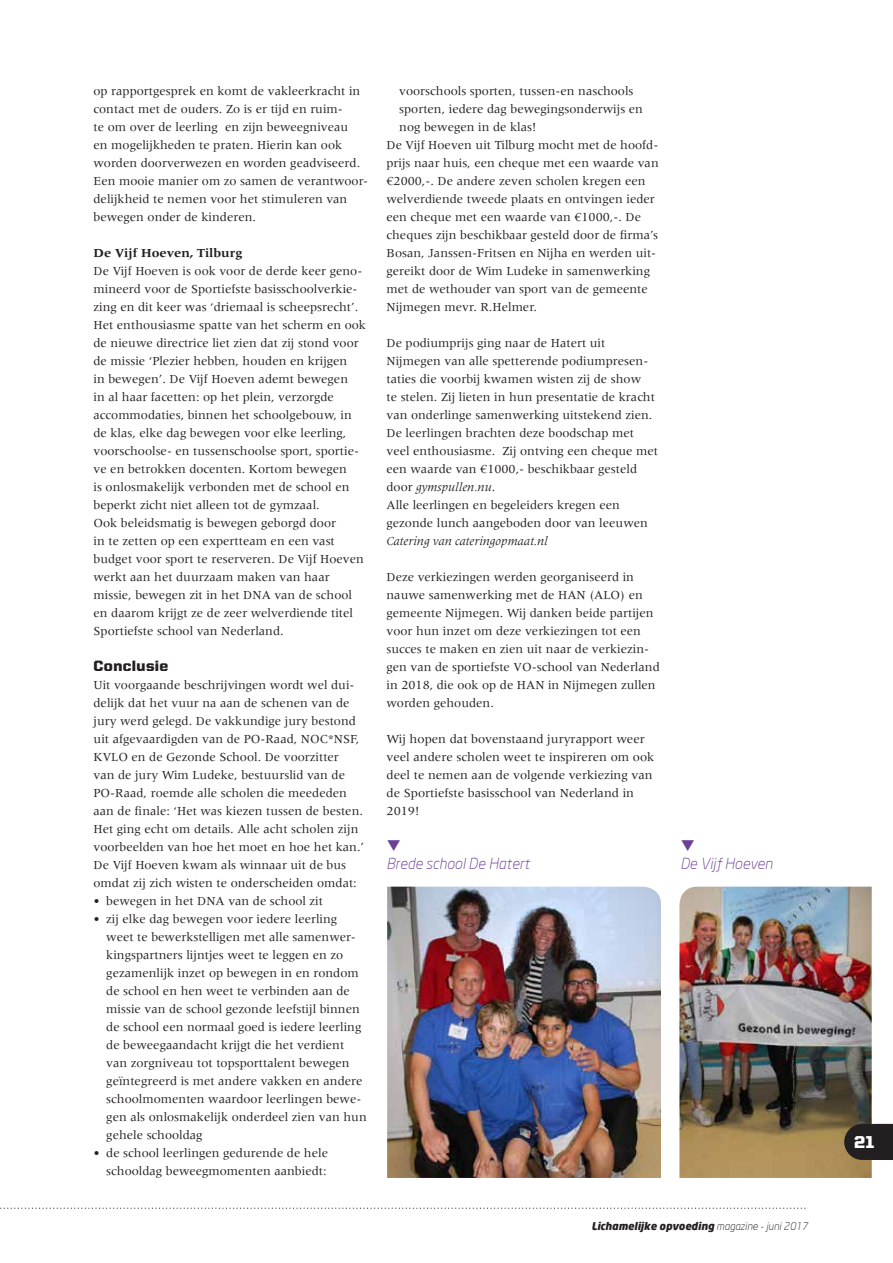
<style>
.page{position:relative;width:893px;height:1263px;background:#fff}
.page>*{position:absolute;margin:0;border:0;box-sizing:border-box;transform-origin:0 0}
.t1{font:900 17.25px "United Sans Reg";color:#fff}
.t2{font:italic 300 15px "Neo Sans";color:#6b3e98}
.t3{font:900 15px "United Sans Reg";letter-spacing:.025em;color:#231f20}
.t4{font:12.75px/18px "Meridien LT Std";color:#231f20}
.t5{font:italic 12.75px "Meridien LT Std";color:#231f20}
.t6{font:700 12.75px "Meridien LT Std";color:#231f20}
.t7{font:italic 900 10.5px "Neo Sans";color:#231f20}
.s1{font-style:italic}
.s2{font-weight:300}
</style>
<div class="page">
<img style="left:387px;top:887px;width:274px;height:291px">
<img style="left:679px;top:887px;width:193px;height:291px">
<svg style="left:844px;top:1124px;width:49px;height:36px;background:#2c2623"></svg>
<svg style="left:0;top:1207px;width:808px;height:2px"></svg>
<p class="t4" style="left:94px;top:81px;width:276px">op rapportgesprek en komt de vakleerkracht in contact met de ouders. Zo is er tijd en ruim-<br>te om over de leerling en zijn beweegniveau<br>en mogelijkheden te praten. Hierin kan ook worden doorverwezen en worden geadviseerd.<br>Een mooie manier om zo samen de verantwoor&shy;delijkheid te nemen voor het stimuleren van bewegen onder de kinderen.</p>
<p class="t6" style="left:94px;top:245px;width:150px">De Vijf Hoeven, Tilburg</p>
<p class="t4" style="left:94px;top:261px;width:274px">De Vijf Hoeven is ook voor de derde keer geno&shy;mineerd voor de Sportiefste basisschoolverkie&shy;zing en dit keer was ‘driemaal is scheepsrecht’.<br>Het enthousiasme spatte van het scherm en ook de nieuwe directrice liet zien dat zij stond voor de missie ‘Plezier hebben, houden en krijgen<br>in bewegen’. De Vijf Hoeven ademt bewegen<br>in al haar facetten: op het plein, verzorgde accommodaties, binnen het schoolgebouw, in de klas, elke dag bewegen voor elke leerling, voorschoolse- en tussenschoolse sport, sportie&shy;ve en betrokken docenten. Kortom bewegen<br>is onlosmakelijk verbonden met de school en beperkt zicht niet alleen tot de gymzaal.<br>Ook beleidsmatig is bewegen geborgd door<br>in te zetten op een expertteam en een vast budget voor sport te reserveren. De Vijf Hoeven werkt aan het duurzaam maken van haar missie, bewegen zit in het DNA van de school en daarom krijgt ze de zeer welverdiende titel Sportiefste school van Nederland.</p>
<p class="t3" style="left:94px;top:657px;width:76px">Conclusie</p>
<p class="t4" style="left:94px;top:675px;width:272px">Uit voorgaande beschrijvingen wordt wel dui&shy;delijk dat het vuur na aan de schenen van de jury werd gelegd. De vakkundige jury bestond uit afgevaardigden van de PO-Raad, NOC*NSF, KVLO en de Gezonde School. De voorzitter<br>van de jury Wim Ludeke, bestuurslid van de PO-Raad, roemde alle scholen die meededen aan de finale: ‘Het was kiezen tussen de besten.<br>Het ging echt om details. Alle acht scholen zijn voorbeelden van hoe het moet en hoe het kan.’ De Vijf Hoeven kwam als winnaar uit de bus omdat zij zich wisten te onderscheiden omdat:</p>
<p class="t4" style="left:94px;top:891px;width:231px">• bewegen in het DNA van de school zit</p>
<p class="t4" style="left:106px;top:909px;width:262px;text-indent:-13px">• zij elke dag bewegen voor iedere leerling weet te bewerkstelligen met alle samenwer&shy;kingspartners lijntjes weet te leggen en zo gezamenlijk inzet op bewegen in en rondom de school en hen weet te verbinden aan de missie van de school gezonde leefstijl binnen de school een normaal goed is iedere leerling de beweegaandacht krijgt die het verdient van zorgniveau tot topsporttalent bewegen geïntegreerd is met andere vakken en andere schoolmomenten waardoor leerlingen bewe&shy;gen als onlosmakelijk onderdeel zien van hun gehele schooldag</p>
<p class="t4" style="left:94px;top:1143px;width:236px;text-align:right">• de school leerlingen gedurende de hele schooldag beweegmomenten aanbiedt:</p>
<p class="t4" style="left:399px;top:81px;width:236px">voorschools sporten, tussen-en naschools</p>
<p class="t4" style="left:399px;top:99px;width:245px">sporten, iedere dag bewegingsonderwijs en</p>
<p class="t4" style="left:399px;top:117px;width:138px">nog bewegen in de klas!</p>
<p class="t4" style="left:386px;top:135px;width:273px">De Vijf Hoeven uit Tilburg mocht met de hoofd-</p>
<p class="t4" style="left:386px;top:153px;width:274px">prijs naar huis, een cheque met een waarde van</p>
<p class="t4" style="left:386px;top:171px;width:261px">€2000,-. De andere zeven scholen kregen een</p>
<p class="t4" style="left:386px;top:189px;width:270px">welverdiende tweede plaats en ontvingen ieder</p>
<p class="t4" style="left:386px;top:207px;width:256px">een cheque met een waarde van €1000,-. De</p>
<p class="t4" style="left:386px;top:225px;width:273px">cheques zijn beschikbaar gesteld door de firma’s</p>
<p class="t4" style="left:386px;top:243px;width:271px">Bosan, Janssen-Fritsen en Nijha en werden uit-</p>
<p class="t4" style="left:386px;top:261px;width:265px">gereikt door de Wim Ludeke in samenwerking</p>
<p class="t4" style="left:386px;top:279px;width:263px">met de wethouder van sport van de gemeente</p>
<p class="t4" style="left:386px;top:297px;width:152px">Nijmegen mevr. R.Helmer.</p>
<p class="t4" style="left:386px;top:333px;width:273px">De podiumprijs ging naar de Hatert uit Nijmegen van alle spetterende podiumpresen&shy;taties die voorbij kwamen wisten zij de show<br>te stelen. Zij lieten in hun presentatie de kracht van onderlinge samenwerking uitstekend zien.<br>De leerlingen brachten deze boodschap met veel enthousiasme. Zij ontving een cheque met een waarde van €1000,- beschikbaar gesteld door <span class="s1">gymspullen.nu</span>.<br>Alle leerlingen en begeleiders kregen een gezonde lunch aangeboden door van leeuwen</p>
<p class="t5" style="left:386px;top:534px;width:163px">Catering van cateringopmaat.nl</p>
<p class="t4" style="left:386px;top:567px;width:275px">Deze verkiezingen werden georganiseerd in nauwe samenwerking met de HAN (ALO) en gemeente Nijmegen. Wij danken beide partijen voor hun inzet om deze verkiezingen tot een succes te maken en zien uit naar de verkiezin&shy;gen van de sportiefste VO-school van Nederland in 2018, die ook op de HAN in Nijmegen zullen worden gehouden.</p>
<p class="t4" style="left:386px;top:729px;width:269px">Wij hopen dat bovenstaand juryrapport weer veel andere scholen weet te inspireren om ook deel te nemen aan de volgende verkiezing van de Sportiefste basisschool van Nederland in 2019!</p>
<p class="t2" style="left:386px;top:854px;width:145px">Brede school De Hatert</p>
<p class="t2" style="left:680px;top:854px;width:94px">De Vijf Hoeven</p>
<p class="t7" style="left:591px;top:1219px;width:218px">Lichamelijke opvoeding <span class="s2">magazine - juni 2017</span></p>
<h1 class="t1" style="left:854px;top:1133px;width:22px">21</h1>
</div>
